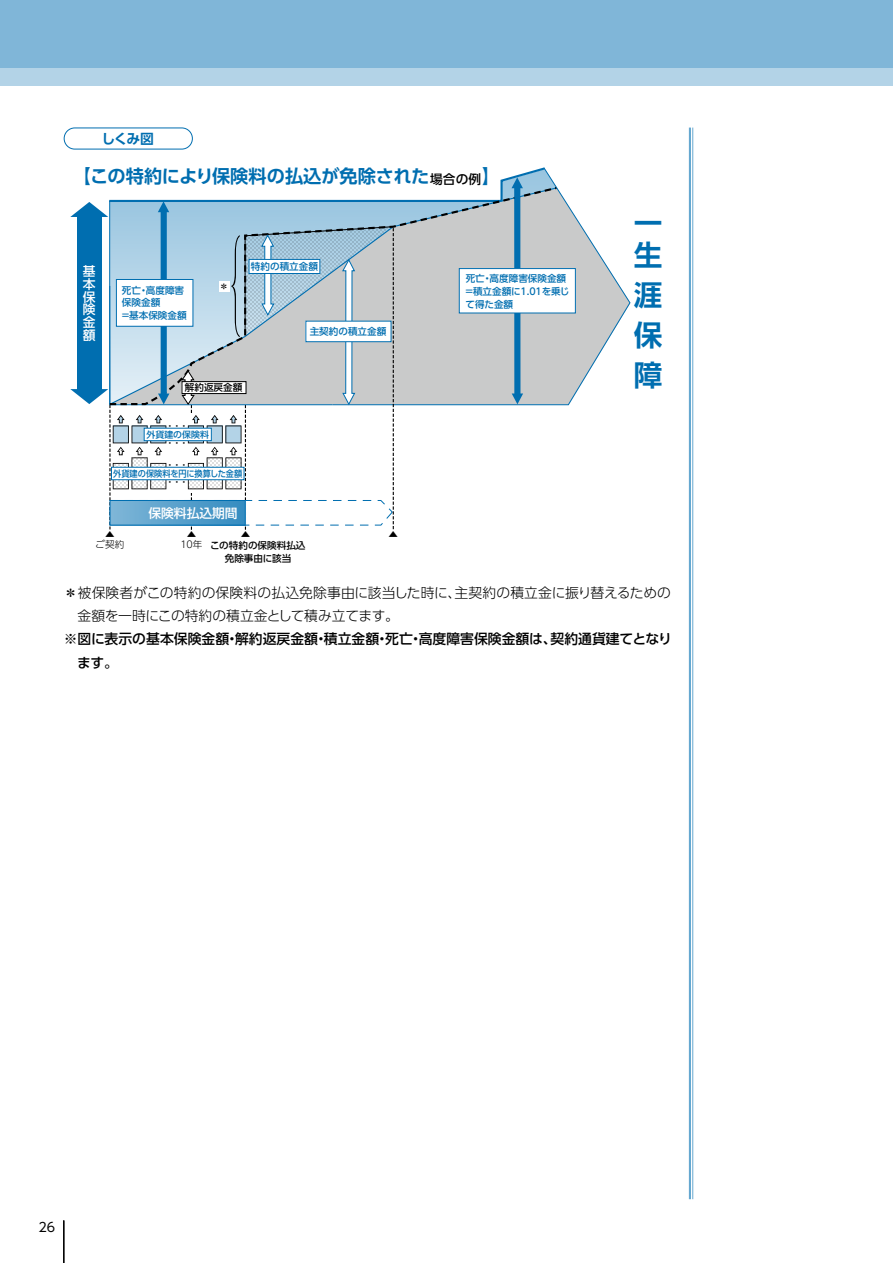
<style>
.page{position:relative;width:893px;height:1263px;background:#fff}
.page>*{position:absolute;margin:0;border:0;box-sizing:border-box;transform-origin:0 0}
.t1{font:700 28.65px/40.2px "UD Shin Go Pr 6 De";color:#006eb0}
.t2{font:700 18.15px "UD Shin Go Pr 6 De";color:#006eb0}
.t3{font:300 13.8px/23.4px "UD Shin Go Pr 6";color:#000}
.t4{font:500 13.8px/23.4px "UD Shin Go Pr 6";color:#000}
.t5{font:700 13.8px "UD Shin Go Pr 6 De";color:#006eb0}
.t6{font:500 12.75px/12.8px "UD Shin Go Pr 6";color:#fff;text-align:justify}
.t7{font:12.75px "UD Shin Go Pr 6";color:#000}
.t8{font:500 9.6px/12.8px "UD Shin Go Pr 6";color:#006eb0}
.t9{font:500 9.6px/12.8px "UD Shin Go Pr 6";color:#000;text-align:center}
.t10{font:300 9.6px/9.6px "UD Shin Go NT Pro";letter-spacing:.025em;color:#000;text-align:center}
.t11{font:500 8.85px "UD Shin Go Pr 6";color:#006eb0;scale:.92 1}
.t12{font:500 8.85px "UD Shin Go Pr 6";color:#006eb0}
.t13{font:7.95px "UD Shin Go Pr 6";color:#000}
.s1{font-family:"UD Shin Go Pr 6";font-weight:500;font-size:12.75px;color:#000}
</style>
<div class="page">
<div style="left:0;top:0;width:893px;height:85px;background:#80b6d8"></div>
<div style="left:0;top:68px;width:893px;height:17px;background:#b3d3e7"></div>
<hr style="left:692px;top:128px;width:1px;height:1071px;background:#66a8d0">
<hr style="left:689px;top:128px;width:2px;height:1071px;background:#66a8d0">
<div style="left:64px;top:128px;width:129px;height:21px;border:1px solid #006eb0;border-radius:11px"></div>
<svg style="left:571px;top:209px;width:60px;height:193px"></svg>
<svg style="left:70px;top:167px;width:501px;height:363px"></svg>
<div style="left:459px;top:269px;width:116px;height:44px;background:#fff"></div>
<div style="left:459px;top:268px;width:117px;height:45px;border:1px solid #006eb0"></div>
<hr style="left:63px;top:1220px;width:1px;height:43px;background:#000">
<p class="t5" style="left:102px;top:127px;width:54px">しくみ図</p>
<h2 class="t2" style="left:73px;top:162px;width:429px">【この特約により保険料の払込が免除された<span class="s1">場合の例</span>】</h2>
<p class="t6" style="left:83px;top:264px;width:14px">基本保険金額</p>
<p class="t8" style="left:121px;top:283px;width:67px">死亡・高度障害保険金額<br>＝基本保険金額</p>
<p class="t9" style="left:219px;top:279px;width:11px">＊</p>
<p class="t8" style="left:251px;top:260px;width:69px">特約の積立金額</p>
<p class="t8" style="left:310px;top:324px;width:78px">主契約の積立金額</p>
<p class="t9" style="left:185px;top:381px;width:59px">解約返戻金額</p>
<p class="t13" style="left:166px;top:419px;width:24px">・・・</p>
<p class="t13" style="left:166px;top:437px;width:24px">・・・</p>
<p class="t11" style="left:113px;top:466px;width:142px">外貨建の保険料を円に換算した金額</p>
<p class="t12" style="left:147px;top:427px;width:64px">外貨建の保険料</p>
<p class="t13" style="left:166px;top:458px;width:24px">・・・</p>
<p class="t13" style="left:166px;top:476px;width:24px">・・・</p>
<p class="t6" style="left:148px;top:506px;width:91px">保険料払込期間</p>
<p class="t10" style="left:105px;top:530px;width:11px">▲</p>
<p class="t10" style="left:241px;top:530px;width:11px">▲</p>
<p class="t10" style="left:388px;top:530px;width:11px">▲</p>
<p class="t10" style="left:95px;top:539px;width:31px">ご契約</p>
<p class="t10" style="left:181px;top:530px;width:23px">▲<br>10年</p>
<p class="t9" style="left:210px;top:539px;width:97px">この特約の保険料払込免除事由に該当</p>
<p class="t8" style="left:465px;top:272px;width:106px">死亡・高度障害保険金額＝積立金額に1.01を乗じて得た金額</p>
<h1 class="t1" style="left:634px;top:206px;width:29px;line-height:32.1px">一生</h1>
<h1 class="t1" style="left:634px;top:274px;width:30px;text-align:justify">涯保障</h1>
<p class="t3" style="left:78px;top:580px;width:595px;text-indent:-14px">＊被保険者がこの特約の保険料の払込免除事由に該当した時に、主契約の積立金に振り替えるための金額を一時にこの特約の積立金として積み立てます。</p>
<p class="t4" style="left:77px;top:627px;width:596px;text-indent:-13px">※図に表示の基本保険金額・解約返戻金額・積立金額・死亡・高度障害保険金額は、契約通貨建てとなります。</p>
<p class="t7" style="left:38px;top:1216px;width:18px">26</p>
</div>
